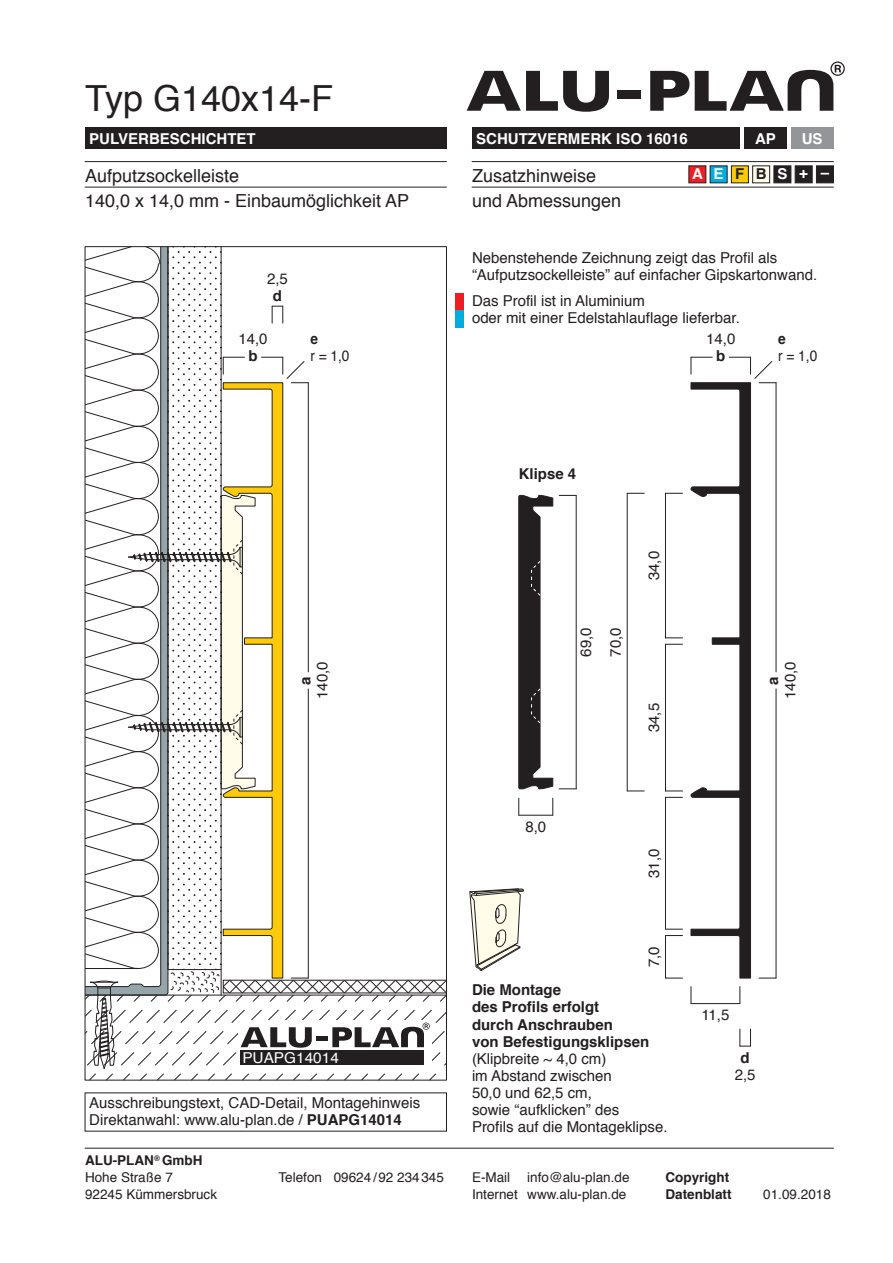
<style>
.page{position:relative;width:893px;height:1263px;background:#fff}
.page>*{position:absolute;margin:0;border:0;box-sizing:border-box;transform-origin:0 0}
.t1{font:36px "Helvetica";color:#231f20}
.t2{font:18px/25.5px "Helvetica";color:#231f20}
.t3{font:15px/17px "Helvetica";color:#231f20}
.t4{font:700 15px/17px "Helvetica";color:#231f20}
.t5{font:700 15px "Helvetica";color:#fff}
.t6{font:15px "Helvetica";color:#231f20;scale:.91 1}
.t7{font:15px "Helvetica";color:#fff}
.t8{font:700 15px "Helvetica";color:#231f20;scale:.91 1}
.t9{font:13.5px/17px "Helvetica";color:#231f20}
.t10{font:700 13.5px/17px "Helvetica";color:#231f20}
.s1{color:#231f20}
.s2{font-weight:700}
</style>
<div class="page">
<svg style="left:87px;top:248px;width:358px;height:830px"></svg>
<svg style="left:469px;top:888px;width:55px;height:83px"></svg>
<svg style="left:739px;top:1029px;width:12px;height:18px"></svg>
<svg style="left:739px;top:986px;width:1px;height:17px"></svg>
<svg style="left:691px;top:986px;width:1px;height:17px"></svg>
<hr style="left:691px;top:1003px;width:49px;height:1px;background:#231f20">
<svg style="left:666px;top:644px;width:16px;height:1px"></svg>
<hr style="left:665px;top:644px;width:1px;height:147px;background:#231f20">
<svg style="left:666px;top:790px;width:16px;height:1px"></svg>
<svg style="left:628px;top:493px;width:16px;height:1px"></svg>
<hr style="left:627px;top:493px;width:1px;height:298px;background:#231f20">
<svg style="left:627px;top:790px;width:17px;height:1px"></svg>
<svg style="left:666px;top:493px;width:16px;height:1px"></svg>
<hr style="left:665px;top:493px;width:1px;height:145px;background:#231f20">
<svg style="left:666px;top:637px;width:16px;height:1px"></svg>
<hr style="left:576px;top:495px;width:1px;height:294px;background:#231f20">
<svg style="left:666px;top:797px;width:16px;height:1px"></svg>
<hr style="left:665px;top:797px;width:1px;height:132px;background:#231f20">
<hr style="left:665px;top:935px;width:1px;height:43px;background:#231f20">
<svg style="left:665px;top:978px;width:17px;height:1px"></svg>
<svg style="left:665px;top:929px;width:17px;height:7px"></svg>
<svg style="left:552px;top:798px;width:1px;height:17px"></svg>
<svg style="left:518px;top:798px;width:1px;height:17px"></svg>
<hr style="left:519px;top:815px;width:34px;height:1px;background:#231f20">
<svg style="left:518px;top:494px;width:58px;height:296px"></svg>
<svg style="left:690px;top:357px;width:86px;height:622px"></svg>
<hr style="left:776px;top:383px;width:1px;height:289px;background:#231f20">
<hr style="left:776px;top:689px;width:1px;height:289px;background:#231f20">
<div style="left:455px;top:293px;width:8px;height:17px;background:#ee1d23"></div>
<div style="left:455px;top:310px;width:8px;height:17px;background:#00acdd"></div>
<hr style="left:85px;top:1148px;width:748px;height:1px;background:#231f20">
<hr style="left:85px;top:161px;width:361px;height:1px;background:#231f20">
<hr style="left:85px;top:187px;width:361px;height:1px;background:#231f20">
<hr style="left:472px;top:161px;width:361px;height:1px;background:#231f20">
<hr style="left:472px;top:187px;width:361px;height:1px;background:#231f20">
<div style="left:791px;top:128px;width:42px;height:21px;background:#939598"></div>
<div style="left:744px;top:128px;width:43px;height:21px;background:#231f20"></div>
<div style="left:472px;top:128px;width:268px;height:21px;background:#231f20"></div>
<div style="left:85px;top:128px;width:361px;height:21px;background:#231f20"></div>
<div style="left:795px;top:166px;width:17px;height:17px;background:#231f20;border:1px solid #231f20"></div>
<div style="left:816px;top:166px;width:18px;height:17px;background:#231f20"></div>
<div style="left:774px;top:166px;width:17px;height:17px;background:#231f20"></div>
<div style="left:752px;top:166px;width:18px;height:17px;background:#fffde9;border:1px solid #231f20"></div>
<div style="left:731px;top:166px;width:18px;height:17px;background:#feca0a;border:1px solid #231f20"></div>
<div style="left:710px;top:166px;width:17px;height:17px;background:#00acdd"></div>
<div style="left:689px;top:166px;width:17px;height:17px;background:#ee1d23"></div>
<svg style="left:650px;top:71px;width:39px;height:40px"></svg>
<svg style="left:695px;top:61px;width:150px;height:50px"></svg>
<div style="left:617px;top:90px;width:24px;height:9px;background:#231f20"></div>
<svg style="left:467px;top:71px;width:142px;height:41px"></svg>
<h1 class="t1" style="left:85px;top:71px;width:250px">Typ G140x14-F</h1>
<p class="t5" style="left:89px;top:126px;width:168px">PULVERBESCHICHTET</p>
<p class="t5" style="left:476px;top:126px;width:213px">SCHUTZVERMERK ISO 16016</p>
<p class="t5" style="left:755px;top:126px;width:22px">AP</p>
<p class="t5" style="left:802px;top:126px;width:22px">US</p>
<p class="t5" style="left:692px;top:162px;width:138px">AE<span class="s1">FB</span>S+–</p>
<p class="t2" style="left:85px;top:163px;width:326px">Aufputzsockelleiste<br>140,0 x 14,0 mm - Einbaumöglichkeit AP</p>
<p class="t2" style="left:472px;top:163px;width:151px">Zusatzhinweise und Abmessungen</p>
<p class="t3" style="left:267px;top:271px;width:22px">2,5</p>
<p class="t4" style="left:273px;top:288px;width:11px">d</p>
<p class="t3" style="left:238px;top:331px;width:31px">14,0</p>
<p class="t4" style="left:248px;top:347px;width:11px">b</p>
<p class="t8" style="left:310px;top:327px;width:10px">e</p>
<p class="t6" style="left:310px;top:344px;width:45px">r = 1,0</p>
<p class="t3" style="left:314px;top:699px;width:39px;rotate:-90deg">140,0</p>
<p class="t4" style="left:297px;top:684px;width:10px;rotate:-90deg">a</p>
<p class="t3" style="left:472px;top:250px;width:347px">Nebenstehende Zeichnung zeigt das Profil als “Aufputzsockelleiste” auf einfacher Gipskartonwand.</p>
<p class="t3" style="left:472px;top:293px;width:269px">Das Profil ist in Aluminium<br>oder mit einer Edelstahlauflage lieferbar.</p>
<p class="t3" style="left:706px;top:331px;width:31px">14,0</p>
<p class="t4" style="left:716px;top:347px;width:11px">b</p>
<p class="t8" style="left:778px;top:327px;width:10px">e</p>
<p class="t6" style="left:778px;top:344px;width:45px">r = 1,0</p>
<p class="t4" style="left:519px;top:465px;width:59px">Klipse 4</p>
<p class="t3" style="left:578px;top:657px;width:31px;rotate:-90deg">69,0</p>
<p class="t3" style="left:608px;top:657px;width:31px;rotate:-90deg">70,0</p>
<p class="t3" style="left:646px;top:580px;width:31px;rotate:-90deg">34,0</p>
<p class="t3" style="left:646px;top:732px;width:31px;rotate:-90deg">34,5</p>
<p class="t3" style="left:525px;top:818px;width:22px">8,0</p>
<p class="t3" style="left:646px;top:878px;width:31px;rotate:-90deg">31,0</p>
<p class="t3" style="left:646px;top:967px;width:22px;rotate:-90deg">7,0</p>
<p class="t3" style="left:782px;top:699px;width:39px;rotate:-90deg">140,0</p>
<p class="t4" style="left:765px;top:684px;width:10px;rotate:-90deg">a</p>
<p class="t4" style="left:472px;top:982px;width:179px">Die Montage<br>des Profils erfolgt<br>durch Anschrauben<br>von Befestigungsklipsen</p>
<p class="t3" style="left:472px;top:1050px;width:197px">(Klipbreite ~ 4,0 cm)<br>im Abstand zwischen<br>50,0 und 62,5 cm,<br>sowie “aufklicken” des<br>Profils auf die Montageklipse.</p>
<p class="t3" style="left:701px;top:1007px;width:30px">11,5</p>
<p class="t7" style="left:242px;top:1046px;width:98px">PUAPG14014</p>
<p class="t4" style="left:741px;top:1049px;width:11px">d</p>
<p class="t3" style="left:735px;top:1066px;width:22px">2,5</p>
<p class="t3" style="left:89px;top:1095px;width:332px">Ausschreibungstext, CAD-Detail, Montagehinweis<br>Direktanwahl: www.alu-plan.de / <span class="s2">PUAPG14014</span></p>
<p class="t9" style="left:85px;top:1152px;width:134px"><span class="s2">ALU-PLAN</span><sup>®</sup> <span class="s2">GmbH<br></span>Hohe Straße 7<br>92245 Kümmersbruck</p>
<p class="t9" style="left:472px;top:1169px;width:159px;text-align:right">info@alu-plan.de<br>Internet www.alu-plan.de</p>
<p class="t10" style="left:665px;top:1169px;width:68px">Copyright<br>Datenblatt</p>
<p class="t9" style="left:279px;top:1169px;width:167px">Telefon 09624/92 234345</p>
<p class="t9" style="left:472px;top:1169px;width:40px">E-Mail</p>
<p class="t9" style="left:763px;top:1186px;width:69px">01.09.2018</p>
</div>
